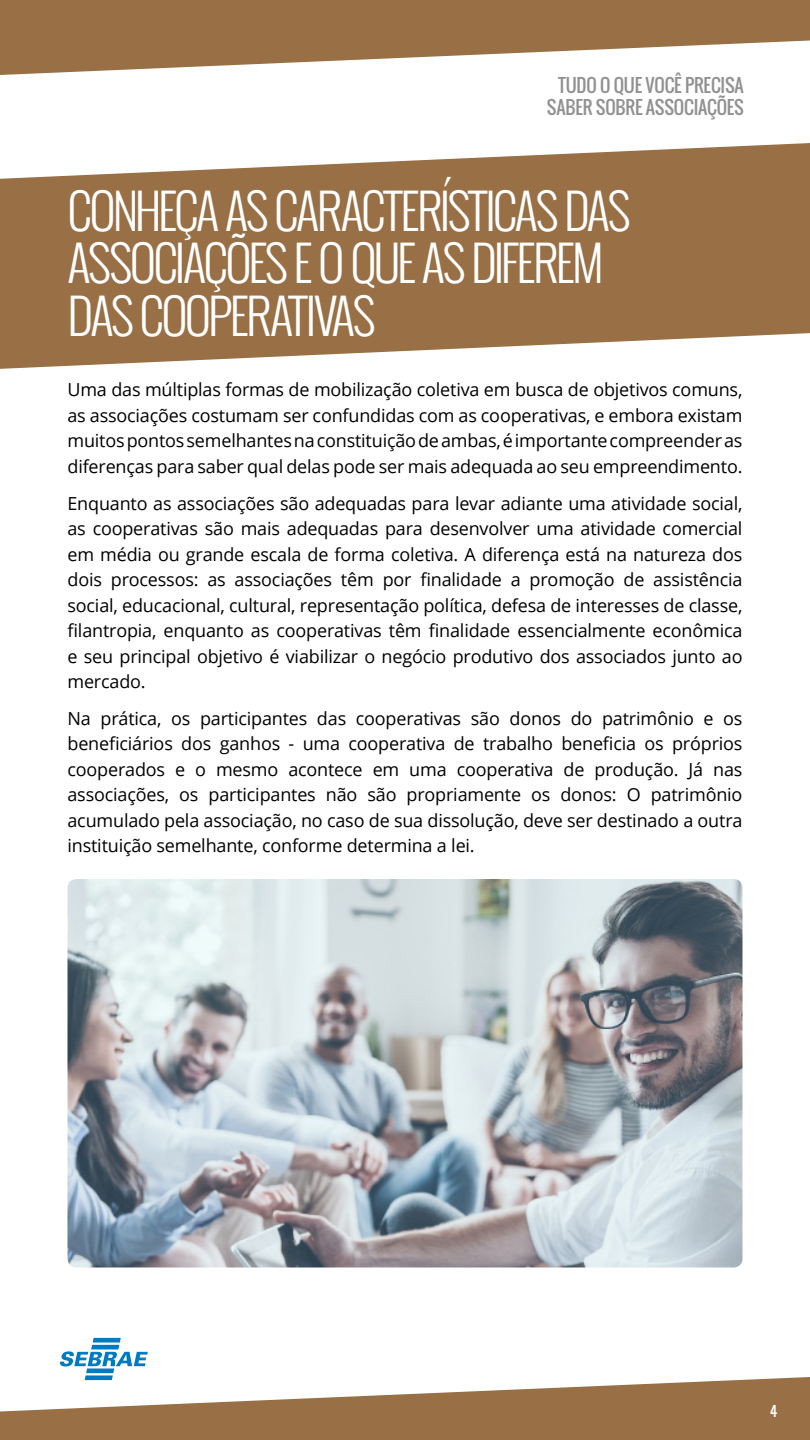
<style>
.page{position:relative;width:810px;height:1440px;background:#fff}
.page>*{position:absolute;margin:0;border:0;box-sizing:border-box;transform-origin:0 0}
.t1{font:300 48.75px/52.5px "Oswald";letter-spacing:-.05em;color:#fff}
.t2{font:18px/25.5px "Open Sans";letter-spacing:-.01em;color:#000;text-align:justify}
.t3{font:18px/22.5px "Oswald";letter-spacing:-.01em;color:#919191;text-align:right}
.t4{font:13.5px "Oswald";color:#fff}
</style>
<div class="page">
<img style="left:68px;top:879px;width:674px;height:389px">
<svg style="left:0;top:0;width:810px;height:75px;fill:#996f45"></svg>
<svg style="left:0;top:1377px;width:810px;height:63px;fill:#996f45"></svg>
<svg style="left:60px;top:1338px;width:88px;height:42px"></svg>
<svg style="left:0;top:143px;width:810px;height:226px;fill:#996f45"></svg>
<p class="t3" style="left:547px;top:74px;width:199px">TUDO O QUE VOCÊ PRECISA<br>SABER SOBRE ASSOCIAÇÕES</p>
<h1 class="t1" style="left:68px;top:184px;width:564px">CONHEÇA AS CARACTERÍSTICAS DAS<br>ASSOCIAÇÕES E O QUE AS DIFEREM<br>DAS COOPERATIVAS</h1>
<p class="t2" style="left:68px;top:377px;width:676px">Uma das múltiplas formas de mobilização coletiva em busca de objetivos comuns, as associações costumam ser confundidas com as cooperativas, e embora existam muitos pontos semelhantes na constituição de ambas, é importante compreender as diferenças para saber qual delas pode ser mais adequada ao seu empreendimento.</p>
<p class="t2" style="left:68px;top:490px;width:677px">Enquanto as associações são adequadas para levar adiante uma atividade social, as cooperativas são mais adequadas para desenvolver uma atividade comercial em média ou grande escala de forma coletiva. A diferença está na natureza dos dois processos: as associações têm por finalidade a promoção de assistência social, educacional, cultural, representação política, defesa de interesses de classe, filantropia, enquanto as cooperativas têm finalidade essencialmente econômica e seu principal objetivo é viabilizar o negócio produtivo dos associados junto ao mercado.</p>
<p class="t2" style="left:68px;top:705px;width:677px">Na prática, os participantes das cooperativas são donos do patrimônio e os beneficiários dos ganhos - uma cooperativa de trabalho beneficia os próprios cooperados e o mesmo acontece em uma cooperativa de produção. Já nas associações, os participantes não são propriamente os donos: O patrimônio acumulado pela associação, no caso de sua dissolução, deve ser destinado a outra instituição semelhante, conforme determina a lei.</p>
<p class="t4" style="left:770px;top:1401px;width:9px">4</p>
</div>
